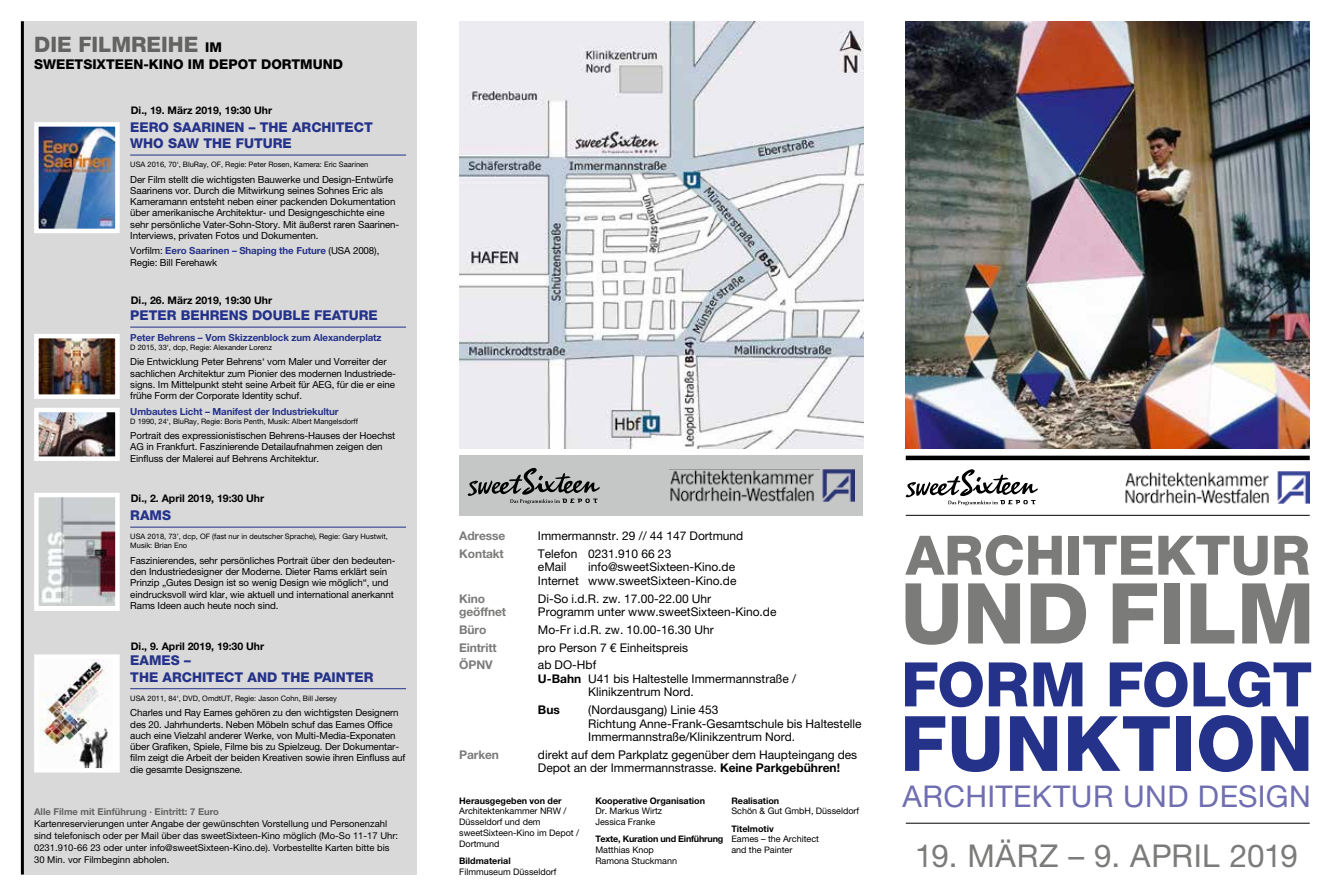
<style>
.page{position:relative;width:1331px;height:893px;background:#fff}
.page>*{position:absolute;margin:0;border:0;box-sizing:border-box;transform-origin:0 0}
.t1{font:800 84.15px "Helvetica Neue LT Std";color:#7b7b7a}
.t2{font:800 76.5px "Helvetica Neue LT Std";letter-spacing:.015em;color:#25328a}
.t3{font:800 61.5px "Helvetica Neue LT Std";letter-spacing:-.01em;color:#25328a}
.t4{font:800 54.45px "Helvetica Neue LT Std";color:#7b7b7a}
.t5{font:31.5px "Helvetica Neue LT Std";letter-spacing:.01em;color:#7b7b7a}
.t6{font:30px "Helvetica Neue LT Std";color:#6f6eb1}
.t7{font:800 21.45px "Helvetica Neue LT Std";color:#636362}
.t8{font:800 13.5px/16.5px "Helvetica Neue LT Std";color:#25328a}
.t9{font:800 13.5px "Helvetica Neue LT Std";color:#000}
.t10{font:12px/13.5px "Helvetica Neue LT Std";color:#000}
.t11{font:700 12px "Helvetica Neue LT Std";letter-spacing:-.01em;color:#7b7b7a}
.t12{font:700 12px "Helvetica Neue LT Std";color:#000}
.t13{font:700 10.5px "Helvetica Neue LT Std";color:#000}
.t14{font:9.75px/11.2px "Helvetica Neue LT Std";letter-spacing:-.01em;color:#000}
.t15{font:700 9.75px "Helvetica Neue LT Std";letter-spacing:-.01em;color:#25328a}
.t16{font:9.45px/12px "Helvetica Neue LT Std";color:#000}
.t17{font:700 9.45px "Helvetica Neue LT Std";color:#636362}
.t18{font:9px/10.8px "Helvetica Neue LT Std";color:#000}
.t19{font:700 9px "Helvetica Neue LT Std";color:#000}
.t20{font:700 9px "Helvetica Neue LT Std";letter-spacing:-.02em;color:#000}
.t21{font:7.5px/9px "Helvetica Neue LT Std";color:#000}
.s1{font-size:13.5px;color:#000}
.s2{font-weight:700;color:#25328a}
.s3{font-weight:700}
</style>
<div class="page">
<div style="left:21px;top:21px;width:396px;height:853px;background:#d9d9d9"></div>
<hr style="left:21px;top:21px;width:3px;height:853px;background:#000">
<hr style="left:906px;top:456px;width:404px;height:4px;background:#000">
<hr style="left:906px;top:515px;width:404px;height:1px;background:#000">
<hr style="left:130px;top:155px;width:276px;height:1px;background:#25328a">
<img style="left:34px;top:122px;width:86px;height:111px">
<hr style="left:130px;top:527px;width:276px;height:1px;background:#25328a">
<svg style="left:34px;top:493px;width:86px;height:118px"></svg>
<hr style="left:130px;top:688px;width:276px;height:1px;background:#25328a">
<img style="left:34px;top:654px;width:86px;height:119px">
<hr style="left:130px;top:327px;width:276px;height:1px;background:#25328a">
<img style="left:34px;top:334px;width:86px;height:127px">
<img style="left:906px;top:21px;width:404px;height:428px">
<hr style="left:906px;top:823px;width:404px;height:1px;background:#000">
<img style="left:1125px;top:472px;width:144px;height:31px">
<svg style="left:1277px;top:471px;width:33px;height:32px"></svg>
<img style="left:459px;top:21px;width:404px;height:427px">
<div style="left:459px;top:455px;width:404px;height:60px;background:#c5c6c6"></div>
<img style="left:670px;top:470px;width:144px;height:32px">
<img style="left:822px;top:470px;width:33px;height:32px">
<svg style="left:468px;top:468px;width:132px;height:36px"></svg>
<svg style="left:906px;top:469px;width:132px;height:36px"></svg>
<h3 class="t7" style="left:34px;top:32px;width:189px">DIE FILMREIHE <span class="s1">IM</span></h3>
<h3 class="t9" style="left:34px;top:56px;width:32px">SWEET</h3>
<h3 class="t9" style="left:83px;top:56px;width:33px">SIXTEE</h3>
<h3 class="t9" style="left:133px;top:56px;width:86px">N-KINO IM DEP</h3>
<h3 class="t9" style="left:238px;top:56px;width:107px">OT DORTMUND</h3>
<p class="t13" style="left:131px;top:104px;width:143px">Di., 19. März 2019, 19:30 Uhr</p>
<h3 class="t8" style="left:130px;top:119px;width:244px">EERO SAARINEN – THE ARCHITECT<br>WHO SAW THE FUTURE</h3>
<p class="t21" style="left:130px;top:160px;width:240px">USA 2016, 70‘, BluRay, OF, Regie: Peter Rosen, Kamera: Eric Saarinen</p>
<p class="t14" style="left:130px;top:173px;width:271px">Der Film stellt die wichtigsten Bauwerke und Design-Entwürfe Saarinens vor. Durch die Mitwirkung seines Sohnes Eric als Kameramann entsteht neben einer packenden Dokumentation über amerikanische Architektur- und Designgeschichte eine sehr persönliche Vater-Sohn-Story. Mit äußerst raren Saarinen-Interviews, privaten Fotos und Dokumenten.</p>
<p class="t14" style="left:130px;top:245px;width:251px">Vorfilm: <span class="s2">Eero Saarinen – Shaping the Future</span> (USA 2008),<br>Regie: Bill Ferehawk</p>
<p class="t13" style="left:131px;top:294px;width:143px">Di., 26. März 2019, 19:30 Uhr</p>
<p class="t15" style="left:130px;top:331px;width:253px">Peter Behrens – Vom Skizzenblock zum Alexanderplatz</p>
<p class="t21" style="left:130px;top:343px;width:143px">D 2015, 33‘, dcp, Regie: Alexander Lorenz</p>
<p class="t14" style="left:130px;top:356px;width:267px">Die Entwicklung Peter Behrens‘ vom Maler und Vorreiter der sachlichen Architektur zum Pionier des modernen Industriede&shy;signs. Im Mittelpunkt steht seine Arbeit für AEG, für die er eine frühe Form der Corporate Identity schuf.</p>
<p class="t15" style="left:130px;top:405px;width:210px">Umbautes Licht – Manifest der Industriekultur</p>
<p class="t21" style="left:130px;top:416px;width:229px">D 1990, 24‘, BluRay, Regie: Boris Penth, Musik: Albert Mangelsdorff</p>
<p class="t14" style="left:130px;top:430px;width:267px">Portrait des expressionistischen Behrens-Hauses der Hoechst<br>AG in Frankfurt. Faszinierende Detailaufnahmen zeigen den<br>Einfluss der Malerei auf Behrens Architektur.</p>
<h3 class="t8" style="left:130px;top:307px;width:19px">PETE</h3>
<h3 class="t8" style="left:167px;top:307px;width:211px">R BEHRENS DOUBLE FEATURE</h3>
<p class="t13" style="left:131px;top:492px;width:135px">Di., 2. April 2019, 19:30 Uhr</p>
<h3 class="t8" style="left:130px;top:507px;width:42px">RAMS</h3>
<p class="t21" style="left:130px;top:532px;width:259px">USA 2018, 73’, dcp, OF (fast nur in deutscher Sprache), Regie: Gary Hustwit,<br>Musik: Brian Eno</p>
<p class="t14" style="left:130px;top:554px;width:267px">Faszinierendes, sehr persönliches Portrait über den bedeuten&shy;den Industriedesigner der Moderne. Dieter Rams erklärt sein Prinzip „Gutes Design ist so wenig Design wie möglich“, und eindrucksvoll wird klar, wie aktuell und international anerkannt Rams Ideen auch heute noch sind.</p>
<p class="t13" style="left:131px;top:639px;width:135px">Di., 9. April 2019, 19:30 Uhr</p>
<h3 class="t8" style="left:130px;top:652px;width:245px">EAMES –<br>THE ARCHITECT AND THE PAINTER</h3>
<p class="t21" style="left:130px;top:693px;width:208px">USA 2011, 84‘, DVD, OmdtUT, Regie: Jason Cohn, Bill Jersey</p>
<p class="t14" style="left:130px;top:707px;width:277px">Charles und Ray Eames gehören zu den wichtigsten Designern des 20. Jahrhunderts. Neben Möbeln schuf das Eames Office auch eine Vielzahl anderer Werke, von Multi-Media-Exponaten über Grafiken, Spiele, Filme bis zu Spielzeug. Der Dokumentar&shy;film zeigt die Arbeit der beiden Kreativen sowie ihren Einfluss auf die gesamte Designszene.</p>
<p class="t17" style="left:34px;top:806px;width:186px">Alle Filme mit Einführung ∙ Eintritt: 7 Euro</p>
<p class="t16" style="left:34px;top:818px;width:366px">Kartenreservierungen unter Angabe der gewünschten Vorstellung und Personenzahl sind telefonisch oder per Mail über das sweetSixteen-Kino möglich (Mo-So 11-17 Uhr:<br>0231.910-66 23 oder unter info@sweetSixteen-Kino.de). Vorbestellte Karten bitte bis 30 Min. vor Filmbeginn abholen.</p>
<p class="t11" style="left:459px;top:528px;width:48px">Adresse</p>
<p class="t10" style="left:538px;top:529px;width:207px">Immermannstr. 29 // 44 147 Dortmund</p>
<p class="t11" style="left:459px;top:546px;width:46px">Kontakt</p>
<p class="t10" style="left:538px;top:547px;width:135px">Telefon 0231.910 66 23 eMail</p>
<p class="t10" style="left:538px;top:560px;width:200px;text-align:right">info@sweetSixteen-Kino.de<br>Internet www.sweetSixteen-Kino.de</p>
<p class="t11" style="left:459px;top:591px;width:27px">Kino</p>
<p class="t10" style="left:538px;top:591px;width:175px">Di-So i.d.R. zw. 17.00-22.00 Uhr</p>
<p class="t11" style="left:459px;top:604px;width:48px">geöffnet</p>
<p class="t10" style="left:538px;top:605px;width:240px">Programm unter www.sweetSixteen-Kino.de</p>
<p class="t11" style="left:459px;top:622px;width:29px">Büro</p>
<p class="t10" style="left:538px;top:623px;width:177px">Mo-Fr i.d.R. zw. 10.00-16.30 Uhr</p>
<p class="t11" style="left:459px;top:640px;width:39px">Eintritt</p>
<p class="t10" style="left:538px;top:640px;width:152px">pro Person 7 € Einheitspreis</p>
<p class="t11" style="left:459px;top:658px;width:35px">ÖPNV</p>
<p class="t10" style="left:538px;top:658px;width:60px">ab DO-Hbf</p>
<p class="t10" style="left:538px;top:672px;width:260px"><span class="s3">U-Bahn</span> U41 bis Haltestelle Immermannstraße /</p>
<p class="t10" style="left:588px;top:685px;width:107px">Klinikzentrum Nord.</p>
<p class="t12" style="left:538px;top:702px;width:24px">Bus</p>
<p class="t10" style="left:588px;top:703px;width:275px">(Nordausgang) Linie 453<br>Richtung Anne-Frank-Gesamtschule bis Haltestelle<br>Immermannstraße/Klinikzentrum Nord.</p>
<p class="t11" style="left:459px;top:747px;width:41px">Parken</p>
<p class="t10" style="left:538px;top:748px;width:321px">direkt auf dem Parkplatz gegenüber dem Haupteingang des<br>Depot an der Immermannstrasse. <span class="s3">Keine Parkgebühren!</span></p>
<p class="t19" style="left:459px;top:795px;width:104px">Herausgegeben von der</p>
<p class="t18" style="left:459px;top:806px;width:121px">Architektenkammer NRW /<br>Düsseldorf und dem sweetSixteen-Kino im Depot /<br>Dortmund</p>
<p class="t19" style="left:459px;top:855px;width:53px">Bildmaterial</p>
<p class="t18" style="left:459px;top:866px;width:99px">Filmmuseum Düsseldorf</p>
<p class="t19" style="left:595px;top:795px;width:111px">Kooperative Organisation</p>
<p class="t18" style="left:595px;top:806px;width:68px">Dr. Markus Wirtz<br>Jessica Franke</p>
<p class="t20" style="left:595px;top:833px;width:130px">Texte, Kuration und Einführung</p>
<p class="t18" style="left:595px;top:844px;width:83px">Matthias Knop<br>Ramona Stuckmann</p>
<p class="t19" style="left:731px;top:795px;width:49px">Realisation</p>
<p class="t18" style="left:731px;top:806px;width:129px">Schön &amp; Gut GmbH, Düsseldorf</p>
<p class="t19" style="left:731px;top:823px;width:44px">Titelmotiv</p>
<p class="t18" style="left:731px;top:834px;width:89px">Eames – the Architect and the Painter</p>
<h3 class="t4" style="left:906px;top:523px;width:406px">ARCHITEKTUR</h3>
<h1 class="t1" style="left:900px;top:563px;width:416px">UND FILM</h1>
<h3 class="t3" style="left:901px;top:648px;width:410px">FORM FOLGT</h3>
<h2 class="t2" style="left:900px;top:698px;width:415px">FUNKTION</h2>
<h3 class="t6" style="left:902px;top:778px;width:40px">Architektur</h3>
<h3 class="t6" style="left:1123px;top:778px;width:22px">und</h3>
<h3 class="t6" style="left:1198px;top:778px;width:41px">Design</h3>
<h3 class="t5" style="left:915px;top:837px;width:254px">19. März – 9. April</h3>
<h3 class="t5" style="left:1230px;top:837px;width:70px">2019</h3>
</div>
